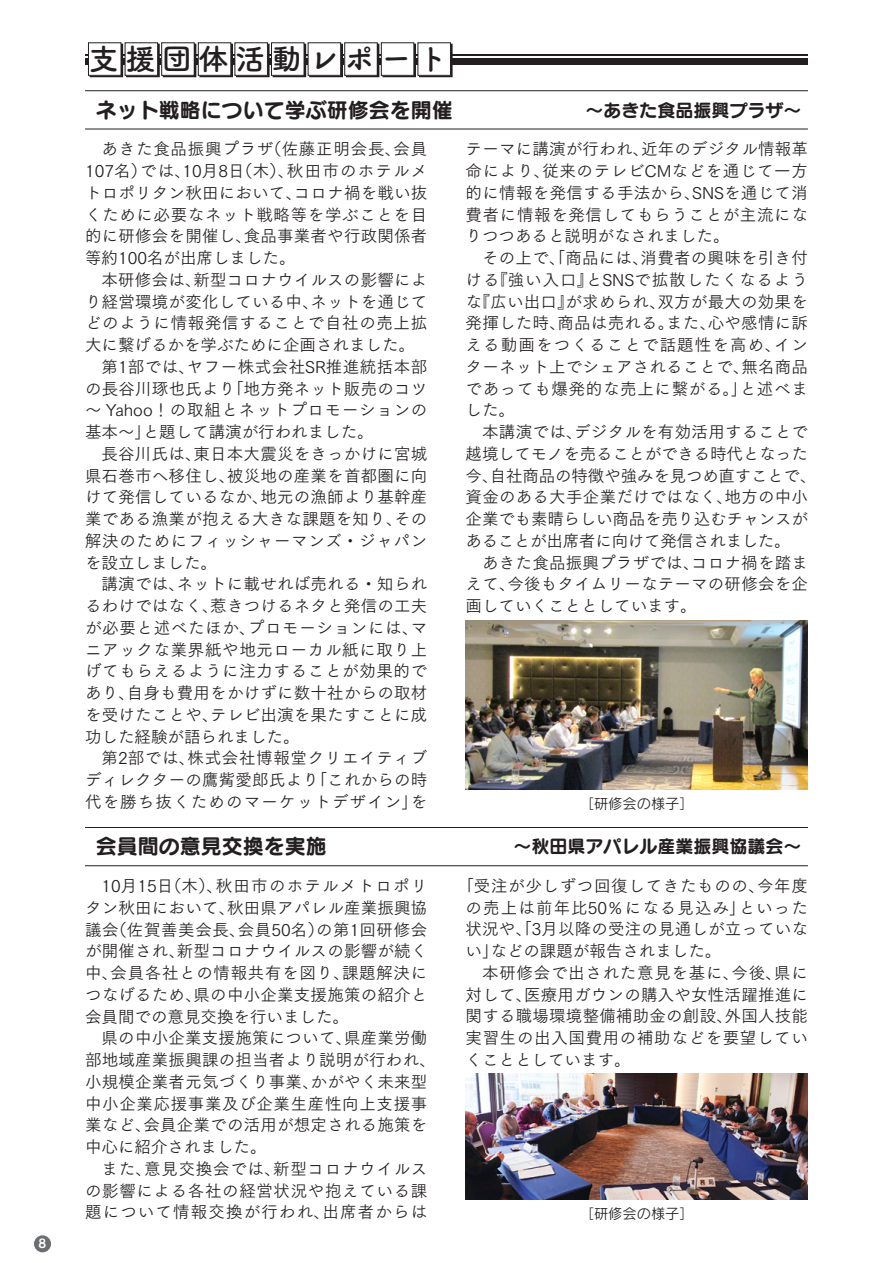
<style>
.page{position:relative;width:893px;height:1263px;background:#fff}
.page>*{position:absolute;margin:0;border:0;box-sizing:border-box;transform-origin:0 0}
.t1{font:29.85px "Tsuku B Rd Gothic Std B";letter-spacing:.225em;color:#231f20}
.t2{font:21px "Seurat Pro B";color:#231f20}
.t3{font:18px "Seurat Pro B";color:#231f20}
.t4{font:16.5px/21.8px "Tsuku Go Pro R";letter-spacing:.015em;color:#231f20;text-align:justify}
.t5{font:16.5px/21.8px "Tsuku Go Pro R";letter-spacing:-.01em;color:#231f20}
.t6{font:16.5px "Tsuku Go Pro R";letter-spacing:.04em;color:#231f20}
.t7{font:16.5px "Tsuku Go Pro R";letter-spacing:.045em;color:#231f20}
.t8{font:16.5px "Tsuku Go Pro R";letter-spacing:.07em;color:#231f20}
.t9{font:14.25px "Rodin Pro M";color:#231f20}
.t10{font:12px "Rodin Pro B";color:#fff;scale:.94 1}
</style>
<div class="page">
<div style="left:34px;top:1235px;width:17px;height:17px;background:#6c6d70;border-radius:50%"></div>
<hr style="left:85px;top:54px;width:723px;height:2px;background:#231f20">
<div style="left:85px;top:58px;width:723px;height:7px;background:#231f20"></div>
<div style="left:90px;top:44px;width:33px;height:33px;border:1px solid #231f20"></div>
<div style="left:163px;top:44px;width:33px;height:33px;border:1px solid #231f20"></div>
<div style="left:236px;top:44px;width:33px;height:33px;border:1px solid #231f20"></div>
<div style="left:310px;top:44px;width:32px;height:33px;border:1px solid #231f20"></div>
<div style="left:383px;top:44px;width:33px;height:33px;border:1px solid #231f20"></div>
<div style="left:127px;top:44px;width:32px;height:33px;border:1px solid #231f20"></div>
<div style="left:200px;top:44px;width:33px;height:33px;border:1px solid #231f20"></div>
<div style="left:273px;top:44px;width:33px;height:33px;border:1px solid #231f20"></div>
<div style="left:346px;top:44px;width:33px;height:33px;border:1px solid #231f20"></div>
<div style="left:419px;top:44px;width:33px;height:33px;border:1px solid #231f20"></div>
<div style="left:88px;top:43px;width:33px;height:32px;background:#fff"></div>
<div style="left:88px;top:43px;width:33px;height:33px;border:1px solid #231f20"></div>
<div style="left:162px;top:43px;width:32px;height:32px;background:#fff"></div>
<div style="left:161px;top:43px;width:33px;height:33px;border:1px solid #231f20"></div>
<div style="left:235px;top:43px;width:32px;height:32px;background:#fff"></div>
<div style="left:235px;top:43px;width:33px;height:33px;border:1px solid #231f20"></div>
<div style="left:308px;top:43px;width:33px;height:32px;background:#fff"></div>
<div style="left:308px;top:43px;width:33px;height:33px;border:1px solid #231f20"></div>
<div style="left:381px;top:43px;width:33px;height:32px;background:#fff"></div>
<div style="left:381px;top:43px;width:33px;height:33px;border:1px solid #231f20"></div>
<div style="left:125px;top:43px;width:33px;height:32px;background:#fff"></div>
<div style="left:125px;top:43px;width:33px;height:33px;border:1px solid #231f20"></div>
<div style="left:198px;top:43px;width:33px;height:32px;background:#fff"></div>
<div style="left:198px;top:43px;width:33px;height:33px;border:1px solid #231f20"></div>
<div style="left:271px;top:43px;width:33px;height:32px;background:#fff"></div>
<div style="left:271px;top:43px;width:33px;height:33px;border:1px solid #231f20"></div>
<div style="left:345px;top:43px;width:32px;height:32px;background:#fff"></div>
<div style="left:344px;top:43px;width:34px;height:33px;border:1px solid #231f20"></div>
<div style="left:418px;top:43px;width:32px;height:32px;background:#fff"></div>
<div style="left:418px;top:43px;width:33px;height:33px;border:1px solid #231f20"></div>
<hr style="left:85px;top:90px;width:723px;height:1px;background:#231f20">
<hr style="left:85px;top:129px;width:723px;height:1px;background:#231f20">
<hr style="left:85px;top:827px;width:723px;height:1px;background:#231f20">
<hr style="left:85px;top:865px;width:723px;height:1px;background:#231f20">
<img style="left:466px;top:621px;width:342px;height:169px">
<img style="left:466px;top:1074px;width:342px;height:125px">
<p class="t10" style="left:39px;top:1236px;width:10px">8</p>
<h1 class="t1" style="left:89px;top:36px;width:361px">支援団体活動レポート</h1>
<p class="t2" style="left:96px;top:95px;width:359px">ネット戦略について学ぶ研修会を開催</p>
<p class="t3" style="left:585px;top:97px;width:217px">〜あきた食品振興プラザ〜</p>
<p class="t4" style="left:85px;top:137px;width:344px;text-indent:16px">あきた食品振興プラザ（佐藤正明会長、会員107名）では、10月8日（木）、秋田市のホテルメトロポリタン秋田において、コロナ禍を戦い抜くために必要なネット戦略等を学ぶことを目的に研修会を開催し、食品事業者や行政関係者等約100名が出席しました。</p>
<p class="t4" style="left:102px;top:267px;width:327px">本研修会は、新型コロナウイルスの影響によ</p>
<p class="t4" style="left:85px;top:289px;width:344px">り経営環境が変化している中、ネットを通じて</p>
<p class="t6" style="left:85px;top:310px;width:344px">どのように情報発信することで自社の売上拡</p>
<p class="t4" style="left:85px;top:332px;width:331px">大に繋げるかを学ぶために企画されました。</p>
<p class="t4" style="left:102px;top:354px;width:327px">第1部では、ヤフー株式会社SR推進統括本部</p>
<p class="t4" style="left:85px;top:376px;width:344px">の長谷川琢也氏より「地方発ネット販売のコツ</p>
<p class="t7" style="left:85px;top:397px;width:344px">〜 Yahoo！の取組とネットプロモーションの</p>
<p class="t4" style="left:85px;top:419px;width:290px">基本〜」と題して講演が行われました。</p>
<p class="t4" style="left:102px;top:441px;width:327px">長谷川氏は、東日本大震災をきっかけに宮城</p>
<p class="t4" style="left:85px;top:463px;width:344px">県石巻市へ移住し、被災地の産業を首都圏に向</p>
<p class="t4" style="left:85px;top:484px;width:344px">けて発信しているなか、地元の漁師より基幹産</p>
<p class="t4" style="left:85px;top:506px;width:344px">業である漁業が抱える大きな課題を知り、その</p>
<p class="t6" style="left:85px;top:527px;width:344px">解決のためにフィッシャーマンズ・ジャパン</p>
<p class="t4" style="left:85px;top:550px;width:133px">を設立しました。</p>
<p class="t4" style="left:102px;top:571px;width:327px">講演では、ネットに載せれば売れる・知られ</p>
<p class="t4" style="left:85px;top:593px;width:344px">るわけではなく、惹きつけるネタと発信の工夫</p>
<p class="t6" style="left:85px;top:614px;width:344px">が必要と述べたほか、プロモーションには、マ</p>
<p class="t6" style="left:85px;top:636px;width:344px">ニアックな業界紙や地元ローカル紙に取り上</p>
<p class="t6" style="left:85px;top:657px;width:344px">げてもらえるように注力することが効果的で</p>
<p class="t4" style="left:85px;top:680px;width:344px">あり、自身も費用をかけずに数十社からの取材</p>
<p class="t4" style="left:85px;top:702px;width:344px">を受けたことや、テレビ出演を果たすことに成</p>
<p class="t4" style="left:85px;top:724px;width:216px">功した経験が語られました。</p>
<p class="t6" style="left:102px;top:744px;width:327px">第2部では、株式会社博報堂クリエイティブ</p>
<p class="t4" style="left:85px;top:767px;width:344px">ディレクターの鷹觜愛郎氏より「これからの時</p>
<p class="t8" style="left:85px;top:788px;width:344px">代を勝ち抜くためのマーケットデザイン」を</p>
<p class="t4" style="left:466px;top:136px;width:344px">テーマに講演が行われ、近年のデジタル情報革命により、従来のテレビCMなどを通じて一方的に情報を発信する手法から、SNSを通じて消費者に情報を発信してもらうことが主流になりつつあると説明がなされました。</p>
<p class="t4" style="left:466px;top:245px;width:344px;text-indent:16px">その上で、「商品には、消費者の興味を引き付ける『強い入口』とSNSで拡散したくなるような『広い出口』が求められ、双方が最大の効果を発揮した時、商品は売れる。また、心や感情に訴える動画をつくることで話題性を高め、インターネット上でシェアされることで、無名商品であっても爆発的な売上に繋がる。」と述べました。</p>
<p class="t5" style="left:465px;top:419px;width:352px;text-indent:17px">本講演では、デジタルを有効活用することで越境してモノを売ることができる時代となった今、自社商品の特徴や強みを見つめ直すことで、資金のある大手企業だけではなく、地方の中小企業でも素晴らしい商品を売り込むチャンスがあることが出席者に向けて発信されました。</p>
<p class="t4" style="left:466px;top:550px;width:344px;text-indent:16px">あきた食品振興プラザでは、コロナ禍を踏まえて、今後もタイムリーなテーマの研修会を企画していくこととしています。</p>
<p class="t9" style="left:580px;top:795px;width:115px">［研修会の様子］</p>
<p class="t2" style="left:96px;top:832px;width:232px">会員間の意見交換を実施</p>
<p class="t3" style="left:513px;top:834px;width:289px">〜秋田県アパレル産業振興協議会〜</p>
<p class="t4" style="left:85px;top:873px;width:344px;text-indent:16px">10月15日（木）、秋田市のホテルメトロポリタン秋田において、秋田県アパレル産業振興協議会（佐賀善美会長、会員50名）の第1回研修会が開催され、新型コロナウイルスの影響が続く中、会員各社との情報共有を図り、課題解決につなげるため、県の中小企業支援施策の紹介と会員間での意見交換を行いました。</p>
<p class="t4" style="left:85px;top:1025px;width:352px;text-align:left;text-indent:16px">県の中小企業支援施策について、県産業労働部地域産業振興課の担当者より説明が行われ、小規模企業者元気づくり事業、かがやく未来型中小企業応援事業及び企業生産性向上支援事業など、会員企業での活用が想定される施策を中心に紹介されました。</p>
<p class="t4" style="left:85px;top:1156px;width:344px;text-indent:16px">また、意見交換会では、新型コロナウイルスの影響による各社の経営状況や抱えている課題について情報交換が行われ、出席者からは</p>
<p class="t4" style="left:466px;top:873px;width:344px;text-indent:-8px">「受注が少しずつ回復してきたものの、今年度の売上は前年比50％になる見込み」といった状況や、「3月以降の受注の見通しが立っていない」などの課題が報告されました。</p>
<p class="t4" style="left:466px;top:960px;width:344px;text-indent:16px">本研修会で出された意見を基に、今後、県に対して、医療用ガウンの購入や女性活躍推進に関する職場環境整備補助金の創設、外国人技能実習生の出入国費用の補助などを要望していくこととしています。</p>
<p class="t9" style="left:580px;top:1204px;width:115px">［研修会の様子］</p>
</div>
